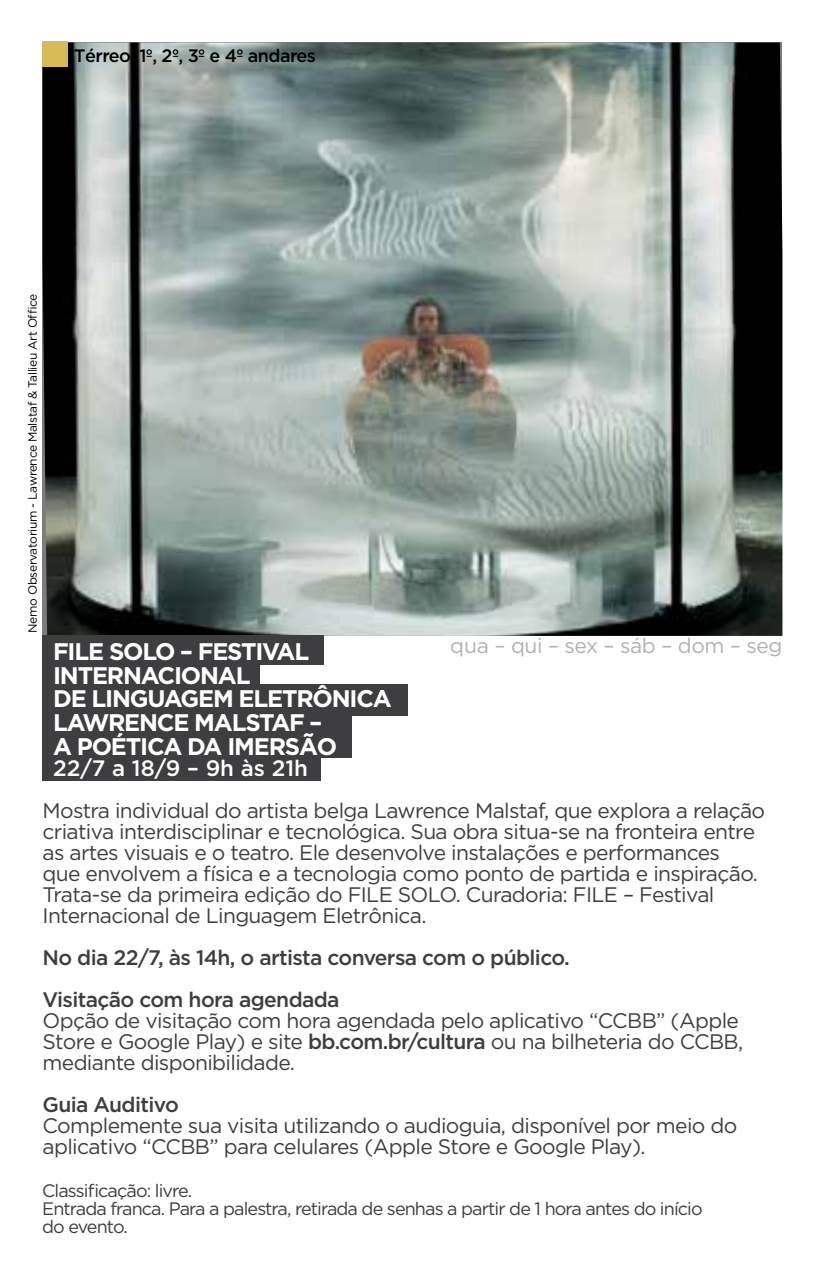
<style>
.page{position:relative;width:825px;height:1276px;background:#fff}
.page>*{position:absolute;margin:0;border:0;box-sizing:border-box;transform-origin:0 0}
.t1{font:700 24px/23.7px "Gotham";letter-spacing:-.05em;color:#fff}
.t2{font:500 22.2px "Gotham";color:#fff}
.t3{font:21px/21px "Gotham";letter-spacing:-.03em;color:#3e3d40}
.t4{font:500 21px/42px "Gotham";letter-spacing:-.03em;color:#3e3d40}
.t5{font:21px "Gotham";letter-spacing:-.02em;color:#9c9e9f}
.t6{font:18px/18px "Gotham";letter-spacing:-.05em;color:#3e3d40}
.t7{font:500 18px "Gotham";letter-spacing:-.03em;color:#000}
.t8{font:12px "Gotham";letter-spacing:-.03em;color:#000}
.s1{font-weight:500}
</style>
<div class="page">
<img style="left:43px;top:43px;width:739px;height:593px">
<svg style="left:43px;top:41px;width:25px;height:26px"></svg>
<div style="left:43px;top:636px;width:281px;height:29px;background:#3e3d40"></div>
<div style="left:43px;top:660px;width:217px;height:29px;background:#3e3d40"></div>
<div style="left:43px;top:683px;width:365px;height:32px;background:#3e3d40"></div>
<div style="left:43px;top:706px;width:309px;height:29px;background:#3e3d40"></div>
<div style="left:43px;top:728px;width:309px;height:29px;background:#3e3d40"></div>
<div style="left:43px;top:754px;width:278px;height:27px;background:#3e3d40"></div>
<p class="t7" style="left:74px;top:45px;width:243px">Térreo, 1º, 2º, 3º e 4º andares</p>
<p class="t8" style="left:26px;top:633px;width:340px;rotate:-90deg">Nemo Observatorium - Lawrence Malstaf &amp; Tallieu Art Office</p>
<p class="t1" style="left:53px;top:639px;width:340px">FILE SOLO – FESTIVAL<br>INTERNACIONAL<br>DE LINGUAGEM ELETRÔNICA<br>LAWRENCE MALSTAF –<br>A POÉTICA DA IMERSÃO</p>
<p class="t2" style="left:53px;top:755px;width:256px">22/7 a 18/9 – 9h às 21h</p>
<p class="t5" style="left:451px;top:634px;width:333px">qua – qui – sex – sáb – dom – seg</p>
<p class="t3" style="left:43px;top:799px;width:724px">Mostra individual do artista belga Lawrence Malstaf, que explora a relação criativa interdisciplinar e tecnológica. Sua obra situa-se na fronteira entre as artes visuais e o teatro. Ele desenvolve instalações e performances<br>que envolvem a física e a tecnologia como ponto de partida e inspiração.<br>Trata-se da primeira edição do FILE SOLO. Curadoria: FILE – Festival Internacional de Linguagem Eletrônica.</p>
<p class="t4" style="left:43px;top:935px;width:529px">No dia 22/7, às 14h, o artista conversa com o público.<br>Visitação com hora agendada</p>
<p class="t3" style="left:43px;top:1009px;width:702px">Opção de visitação com hora agendada pelo aplicativo “CCBB” (Apple<br>Store e Google Play) e site <span class="s1">bb.com.br/cultura</span> ou na bilheteria do CCBB, mediante disponibilidade.</p>
<p class="t4" style="left:43px;top:1082px;width:138px">Guia Auditivo</p>
<p class="t3" style="left:43px;top:1114px;width:696px">Complemente sua visita utilizando o audioguia, disponível por meio do aplicativo “CCBB” para celulares (Apple Store e Google Play).</p>
<p class="t6" style="left:42px;top:1181px;width:662px">Classificação: livre.<br>Entrada franca. Para a palestra, retirada de senhas a partir de 1 hora antes do início do evento.</p>
</div>
